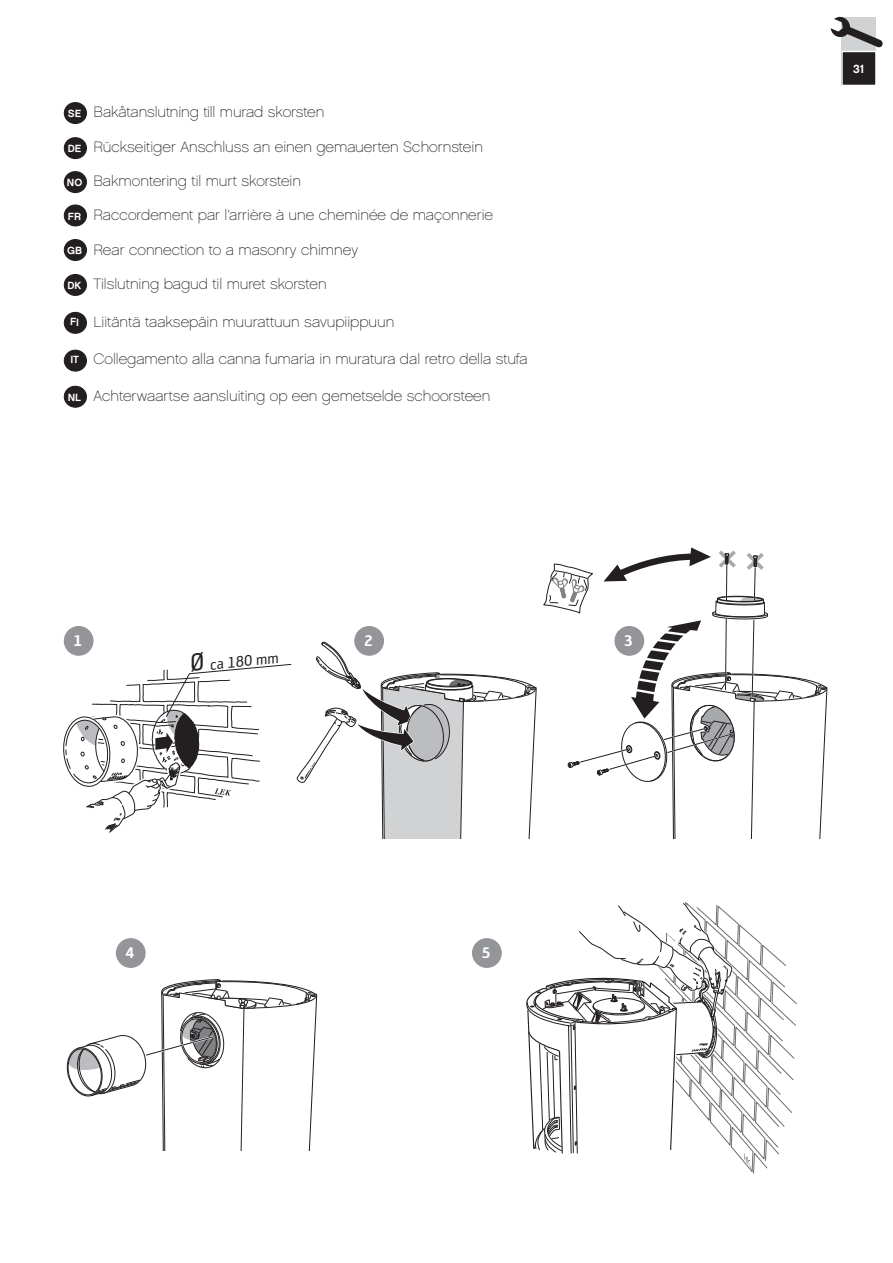
<style>
.page{position:relative;width:893px;height:1263px;background:#fff}
.page>*{position:absolute;margin:0;border:0;box-sizing:border-box;transform-origin:0 0}
.t1{font:17.55px "Reykjavik One OT C Gauge";color:#fff}
.t2{font:17.4px "Reykjavik One OT A Gauge";color:#231f20}
.t3{font:15px "Chalet Paris Nineteen Sixty";color:#231f20}
.t4{font:12px "Chalet New York Nineteen Sixty";color:#fff}
.s1{font-size:28.2px}
</style>
<div class="page">
<div style="left:842px;top:17px;width:34px;height:68px;background:linear-gradient(to right,#d1d2d4,#d1d2d4)"></div>
<div style="left:842px;top:51px;width:34px;height:34px;background:#231f20"></div>
<div style="left:841px;top:51px;width:36px;height:35px;border:2px solid #fff"></div>
<svg style="left:63px;top:641px;width:474px;height:198px"></svg>
<div style="left:355px;top:627px;width:28px;height:28px;background:#939598;border-radius:50%"></div>
<div style="left:354px;top:626px;width:30px;height:30px;border:1px solid #939598;border-radius:50%"></div>
<div style="left:64px;top:627px;width:29px;height:28px;background:#939598;border-radius:50%"></div>
<div style="left:64px;top:626px;width:30px;height:30px;border:1px solid #939598;border-radius:50%"></div>
<div style="left:473px;top:939px;width:28px;height:28px;background:#939598;border-radius:50%"></div>
<div style="left:472px;top:938px;width:30px;height:30px;border:1px solid #939598;border-radius:50%"></div>
<div style="left:116px;top:939px;width:29px;height:28px;background:#939598;border-radius:50%"></div>
<div style="left:116px;top:938px;width:30px;height:30px;border:1px solid #939598;border-radius:50%"></div>
<svg style="left:543px;top:547px;width:285px;height:292px"></svg>
<svg style="left:526px;top:902px;width:271px;height:271px"></svg>
<div style="left:64px;top:102px;width:23px;height:22px;background:#231f20;border-radius:50%"></div>
<div style="left:64px;top:102px;width:23px;height:22px;border:1px solid #231f20;border-radius:50%"></div>
<div style="left:64px;top:138px;width:23px;height:21px;background:#231f20;border-radius:50%"></div>
<div style="left:64px;top:137px;width:23px;height:22px;border:1px solid #231f20;border-radius:50%"></div>
<div style="left:64px;top:172px;width:23px;height:21px;background:#231f20;border-radius:50%"></div>
<div style="left:64px;top:171px;width:23px;height:22px;border:1px solid #231f20;border-radius:50%"></div>
<div style="left:64px;top:205px;width:23px;height:21px;background:#231f20;border-radius:50%"></div>
<div style="left:64px;top:204px;width:23px;height:23px;border:1px solid #231f20;border-radius:50%"></div>
<div style="left:64px;top:239px;width:23px;height:22px;background:#231f20;border-radius:50%"></div>
<div style="left:64px;top:239px;width:23px;height:22px;border:1px solid #231f20;border-radius:50%"></div>
<div style="left:64px;top:274px;width:23px;height:21px;background:#231f20;border-radius:50%"></div>
<div style="left:64px;top:274px;width:23px;height:22px;border:1px solid #231f20;border-radius:50%"></div>
<div style="left:64px;top:312px;width:23px;height:21px;background:#231f20;border-radius:50%"></div>
<div style="left:64px;top:312px;width:23px;height:22px;border:1px solid #231f20;border-radius:50%"></div>
<div style="left:64px;top:350px;width:23px;height:21px;background:#231f20;border-radius:50%"></div>
<div style="left:64px;top:349px;width:23px;height:23px;border:1px solid #231f20;border-radius:50%"></div>
<div style="left:64px;top:386px;width:23px;height:21px;background:#231f20;border-radius:50%"></div>
<div style="left:64px;top:386px;width:23px;height:22px;border:1px solid #231f20;border-radius:50%"></div>
<svg style="left:66px;top:979px;width:252px;height:171px"></svg>
<svg style="left:830px;top:17px;width:53px;height:31px"></svg>
<p class="t3" style="left:94px;top:103px;width:232px">Bakåtanslutning till murad skorsten</p>
<p class="t3" style="left:94px;top:139px;width:391px">Rückseitiger Anschluss an einen gemauerten Schornstein</p>
<p class="t3" style="left:94px;top:172px;width:209px">Bakmontering til murt skorstein</p>
<p class="t3" style="left:94px;top:207px;width:401px">Raccordement par l’arrière à une cheminée de maçonnerie</p>
<p class="t3" style="left:94px;top:241px;width:266px">Rear connection to a masonry chimney</p>
<p class="t3" style="left:94px;top:275px;width:235px">Tilslutning bagud til muret skorsten</p>
<p class="t3" style="left:94px;top:313px;width:302px">Liitäntä taaksepäin muurattuun savupiippuun</p>
<p class="t3" style="left:94px;top:350px;width:436px">Collegamento alla canna fumaria in muratura dal retro della stufa</p>
<p class="t3" style="left:94px;top:387px;width:398px">Achterwaartse aansluiting op een gemetselde schoorsteen</p>
<p class="t1" style="left:74px;top:631px;width:10px">1</p>
<p class="t1" style="left:364px;top:631px;width:10px">2</p>
<p class="t1" style="left:624px;top:631px;width:10px">3</p>
<p class="t2" style="left:189px;top:657px;width:91px;rotate:-5deg"><span class="s1">Ø</span> ca 180 mm</p>
<p class="t1" style="left:126px;top:943px;width:10px">4</p>
<p class="t1" style="left:482px;top:943px;width:10px">5</p>
<p class="t4" style="left:853px;top:61px;width:13px">31</p>
</div>
